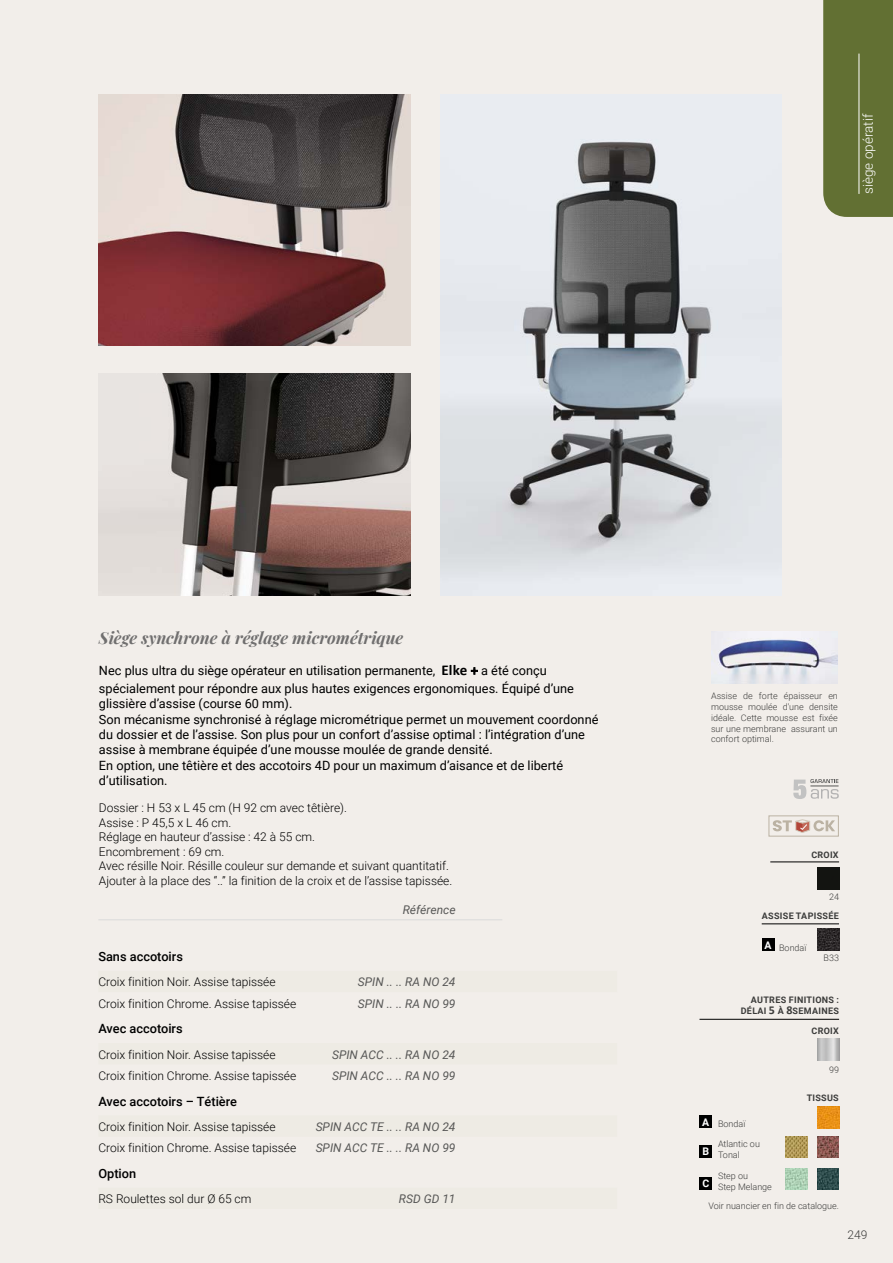
<style>
.page{position:relative;width:893px;height:1263px;background:#f2eeea}
.page>*{position:absolute;margin:0;border:0;box-sizing:border-box;transform-origin:0 0}
.t1{font:italic 700 16.5px "Playfair Display";color:#706f6f}
.t2{font:300 13.5px "Roboto";color:#fff}
.t3{font:12.75px/15.3px "Roboto";color:#000}
.t4{font:500 12.75px "Roboto";color:#000}
.t5{font:300 12px/14.5px "Roboto";color:#000}
.t6{font:italic 12px "Roboto";color:#575756}
.t7{font:300 12px "Roboto";color:#3c3c3b}
.t8{font:700 10.5px "Roboto";color:#fff}
.t9{font:300 9px/10.8px "Roboto";color:#3c3c3b}
.t10{font:700 9px/10.8px "Roboto";letter-spacing:.035em;color:#3c3c3b;text-align:right}
.s1{font-family:"Calibri";font-weight:700;font-size:15px}
.s2{font-family:"Calibri";font-size:12px}
.s3{font-weight:700;font-size:10.5px;color:#fff}
</style>
<div class="page">
<img style="left:818px;top:868px;width:21px;height:21px">
<img style="left:818px;top:929px;width:21px;height:21px">
<img style="left:818px;top:1168px;width:21px;height:21px">
<img style="left:786px;top:1168px;width:21px;height:21px">
<img style="left:818px;top:1136px;width:21px;height:22px">
<img style="left:786px;top:1136px;width:21px;height:22px">
<img style="left:818px;top:1107px;width:21px;height:21px">
<img style="left:98px;top:374px;width:313px;height:221px">
<img style="left:440px;top:139px;width:341px;height:456px">
<img style="left:98px;top:95px;width:313px;height:250px">
<svg style="left:793px;top:779px;width:46px;height:20px"></svg>
<div style="left:768px;top:815px;width:71px;height:21px;border:1px solid #bbb2a3"></div>
<svg style="left:773px;top:819px;width:62px;height:14px"></svg>
<img style="left:711px;top:631px;width:127px;height:53px">
<img style="left:818px;top:1039px;width:21px;height:21px">
<hr style="left:699px;top:1019px;width:140px;height:1px;background:#000">
<hr style="left:762px;top:923px;width:77px;height:1px;background:#000">
<div style="left:762px;top:938px;width:12px;height:13px;background:#000"></div>
<hr style="left:770px;top:862px;width:69px;height:1px;background:#000">
<div style="left:699px;top:1145px;width:13px;height:13px;background:#000"></div>
<div style="left:699px;top:1177px;width:13px;height:12px;background:#000"></div>
<div style="left:699px;top:1115px;width:13px;height:13px;background:#000"></div>
<hr style="left:456px;top:919px;width:46px;height:1px;background:#dadada">
<hr style="left:98px;top:919px;width:213px;height:1px;background:#dadada">
<hr style="left:311px;top:919px;width:145px;height:1px;background:#dadada">
<div style="left:823px;top:0;width:70px;height:217px;background:#627033"></div>
<hr style="left:859px;top:54px;width:1px;height:140px;background:#fff">
<p class="t2" style="left:859px;top:194px;width:82px;rotate:-90deg">siège opératif</p>
<h1 class="t1" style="left:99px;top:624px;width:306px">Siège synchrone à réglage micrométrique</h1>
<p class="t3" style="left:99px;top:661px;width:477px;line-height:18px">Nec plus ultra du siège opérateur en utilisation permanente, <span class="s1">Elke</span> + a été conçu spécialement pour répondre aux plus hautes exigences ergonomiques. Équipé d’une</p>
<p class="t3" style="left:99px;top:696px;width:501px">glissière d’assise (course 60 mm).<br>Son mécanisme synchronisé à réglage micrométrique permet un mouvement coordonné du dossier et de l’assise. Son plus pour un confort d’assise optimal : l’intégration d’une assise à membrane équipée d’une mousse moulée de grande densité.<br>En option, une têtière et des accotoirs 4D pour un maximum d’aisance et de liberté d’utilisation.</p>
<p class="t5" style="left:99px;top:800px;width:355px">Dossier : H 53 x L 45 cm (H 92 cm avec têtière).<br>Assise : P 45,5 x L 46 cm.<br>Réglage en hauteur d’assise : 42 à 55 cm.<br>Encombrement : 69 cm.<br>Avec résille Noir. Résille couleur sur demande et suivant quantitatif.<br>Ajouter à la place des “..” la finition de la croix et de l’assise tapissée.</p>
<p class="t6" style="left:403px;top:901px;width:54px">Référence</p>
<p class="t4" style="left:98px;top:948px;width:86px">Sans accotoirs</p>
<p class="t5" style="left:98px;top:974px;width:179px">Croix finition Noir. Assise tapissée</p>
<p class="t6" style="left:358px;top:973px;width:99px">SPIN .. .. RA NO 24</p>
<p class="t5" style="left:98px;top:995px;width:199px">Croix finition Chrome. Assise tapissée</p>
<p class="t6" style="left:358px;top:995px;width:99px">SPIN .. .. RA NO 99</p>
<p class="t4" style="left:98px;top:1020px;width:86px">Avec accotoirs</p>
<p class="t5" style="left:98px;top:1046px;width:179px">Croix finition Noir. Assise tapissée</p>
<p class="t6" style="left:332px;top:1046px;width:125px">SPIN ACC .. .. RA NO 24</p>
<p class="t5" style="left:98px;top:1068px;width:199px">Croix finition Chrome. Assise tapissée</p>
<p class="t6" style="left:332px;top:1067px;width:125px">SPIN ACC .. .. RA NO 99</p>
<p class="t4" style="left:98px;top:1092px;width:140px">Avec accotoirs – Tétière</p>
<p class="t5" style="left:98px;top:1119px;width:179px">Croix finition Noir. Assise tapissée</p>
<p class="t6" style="left:316px;top:1118px;width:141px">SPIN ACC TE .. .. RA NO 24</p>
<p class="t5" style="left:98px;top:1140px;width:199px">Croix finition Chrome. Assise tapissée</p>
<p class="t6" style="left:316px;top:1139px;width:141px">SPIN ACC TE .. .. RA NO 99</p>
<p class="t4" style="left:98px;top:1164px;width:39px">Option</p>
<p class="t5" style="left:98px;top:1191px;width:155px">RS Roulettes sol dur Ø 65 cm</p>
<p class="t6" style="left:399px;top:1190px;width:58px">RSD GD 11</p>
<p class="t9" style="left:711px;top:690px;width:128px;text-align:justify">Assise de forte épaisseur en mousse moulée d'une densite idéale. Cette mousse est fixée sur une membrane assurant un confort optimal.</p>
<p class="t10" style="left:811px;top:849px;width:29px">CROIX</p>
<p class="t9" style="left:829px;top:891px;width:11px">24</p>
<p class="t10" style="left:762px;top:910px;width:79px">ASSISE TAPISSÉE</p>
<p class="t9" style="left:823px;top:952px;width:17px">B33</p>
<p class="t9" style="left:765px;top:942px;width:43px"><sup>A</sup> Bondaï</p>
<p class="t10" style="left:741px;top:994px;width:100px">AUTRES FINITIONS :<br>DÉLAI <span class="s2">5</span> À <span class="s2">8</span>SEMAINES</p>
<p class="t10" style="left:812px;top:1025px;width:29px">CROIX</p>
<p class="t9" style="left:829px;top:1064px;width:11px">99</p>
<p class="t9" style="left:702px;top:1118px;width:45px"><span class="s3">A</span> Bondaï</p>
<p class="t9" style="left:718px;top:1138px;width:43px">Atlantic ou<br>Tonal</p>
<p class="t8" style="left:702px;top:1144px;width:8px">B</p>
<p class="t8" style="left:702px;top:1176px;width:8px">C</p>
<p class="t9" style="left:718px;top:1170px;width:55px">Step ou<br>Step Melange</p>
<p class="t10" style="left:807px;top:1092px;width:34px">TISSUS</p>
<p class="t9" style="left:708px;top:1200px;width:132px">Voir nuancier en fin de catalogue.</p>
<p class="t7" style="left:847px;top:1227px;width:21px">249</p>
</div>
